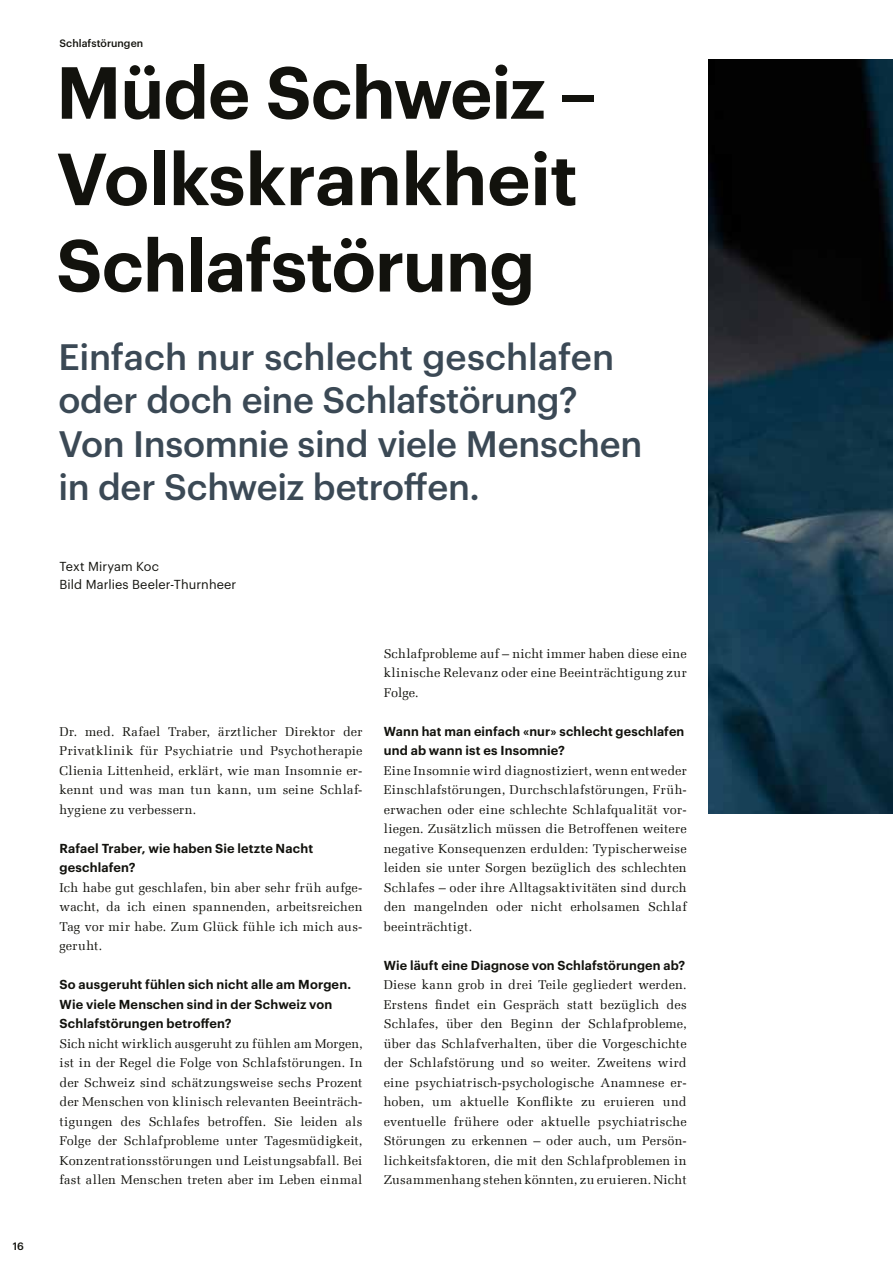
<style>
.page{position:relative;width:893px;height:1263px;background:#fff}
.page>*{position:absolute;margin:0;border:0;box-sizing:border-box;transform-origin:0 0}
.t1{font:600 72px/86.4px "Graphik";letter-spacing:-.01em;color:#12120d}
.t2{font:500 36px/43.5px "Graphik";letter-spacing:-.005em;color:#3b4955}
.t3{font:12.75px/19.5px "Melior Com";letter-spacing:.015em;color:#12120d;text-align:justify}
.t4{font:600 12.75px/19.5px "Graphik";letter-spacing:.01em;color:#12120d}
.t5{font:12.75px/18px "Graphik";letter-spacing:.01em;color:#12120d}
.t6{font:500 10.5px "Graphik";letter-spacing:.005em;color:#12120d}
</style>
<div class="page">
<img style="left:708px;top:60px;width:185px;height:754px">
<p class="t6" style="left:13px;top:1238px;width:13px">16</p>
<p class="t6" style="left:60px;top:35px;width:85px">Schlafstörungen</p>
<h1 class="t1" style="left:56px;top:43px;width:542px">Müde Schweiz –<br>Volkskrankheit<br>Schlafstörung</h1>
<h2 class="t2" style="left:58px;top:332px;width:585px">Einfach nur schlecht geschlafen oder doch eine Schlafstörung?<br>Von Insomnie sind viele Menschen in der Schweiz betroffen.</h2>
<p class="t5" style="left:60px;top:556px;width:178px">Text Miryam Koc<br>Bild Marlies Beeler-Thurnheer</p>
<p class="t3" style="left:60px;top:722px;width:304px">Dr. med. Rafael Traber, ärztlicher Direktor der Privatklinik für Psychiatrie und Psychotherapie Clienia Littenheid, erklärt, wie man Insomnie er&shy;kennt und was man tun kann, um seine Schlaf&shy;hygiene zu verbessern.</p>
<p class="t4" style="left:60px;top:837px;width:255px">Rafael Traber, wie haben Sie letzte Nacht geschlafen?</p>
<p class="t3" style="left:60px;top:877px;width:304px">Ich habe gut geschlafen, bin aber sehr früh aufge&shy;wacht, da ich einen spannenden, arbeitsreichen Tag vor mir habe. Zum Glück fühle ich mich aus&shy;geruht.</p>
<p class="t4" style="left:60px;top:974px;width:293px">So ausgeruht fühlen sich nicht alle am Morgen.<br>Wie viele Menschen sind in der Schweiz von<br>Schlafstörungen betroffen?</p>
<p class="t3" style="left:60px;top:1034px;width:304px">Sich nicht wirklich ausgeruht zu fühlen am Morgen, ist in der Regel die Folge von Schlafstörungen. In der Schweiz sind schätzungsweise sechs Prozent der Menschen von klinisch relevanten Beeinträch&shy;tigungen des Schlafes betroffen. Sie leiden als Folge der Schlafprobleme unter Tagesmüdigkeit, Konzentrationsstörungen und Leistungsabfall. Bei fast allen Menschen treten aber im Leben einmal</p>
<p class="t3" style="left:384px;top:643px;width:304px">Schlafprobleme auf – nicht immer haben diese eine klinische Relevanz oder eine Beeinträchtigung zur Folge.</p>
<p class="t4" style="left:384px;top:720px;width:302px">Wann hat man einfach «nur» schlecht geschlafen und ab wann ist es Insomnie?</p>
<p class="t3" style="left:384px;top:760px;width:304px">Eine Insomnie wird diagnostiziert, wenn entweder Einschlafstörungen, Durchschlafstörungen, Früh&shy;erwachen oder eine schlechte Schlafqualität vor&shy;liegen. Zusätzlich müssen die Betroffenen weitere negative Konsequenzen erdulden: Typischerweise leiden sie unter Sorgen bezüglich des schlechten Schlafes – oder ihre Alltagsaktivitäten sind durch den mangelnden oder nicht erholsamen Schlaf beeinträchtigt.</p>
<p class="t4" style="left:384px;top:954px;width:303px">Wie läuft eine Diagnose von Schlafstörungen ab?</p>
<p class="t3" style="left:384px;top:975px;width:304px">Diese kann grob in drei Teile gegliedert werden.<br>Erstens findet ein Gespräch statt bezüglich des Schlafes, über den Beginn der Schlafprobleme, über das Schlafverhalten, über die Vorgeschichte der Schlafstörung und so weiter. Zweitens wird eine psychiatrisch-psychologische Anamnese er&shy;hoben, um aktuelle Konflikte zu eruieren und eventuelle frühere oder aktuelle psychiatrische Störungen zu erkennen – oder auch, um Persön&shy;lichkeitsfaktoren, die mit den Schlafproblemen in Zusammenhang stehen könnten, zu eruieren. Nicht</p>
</div>
